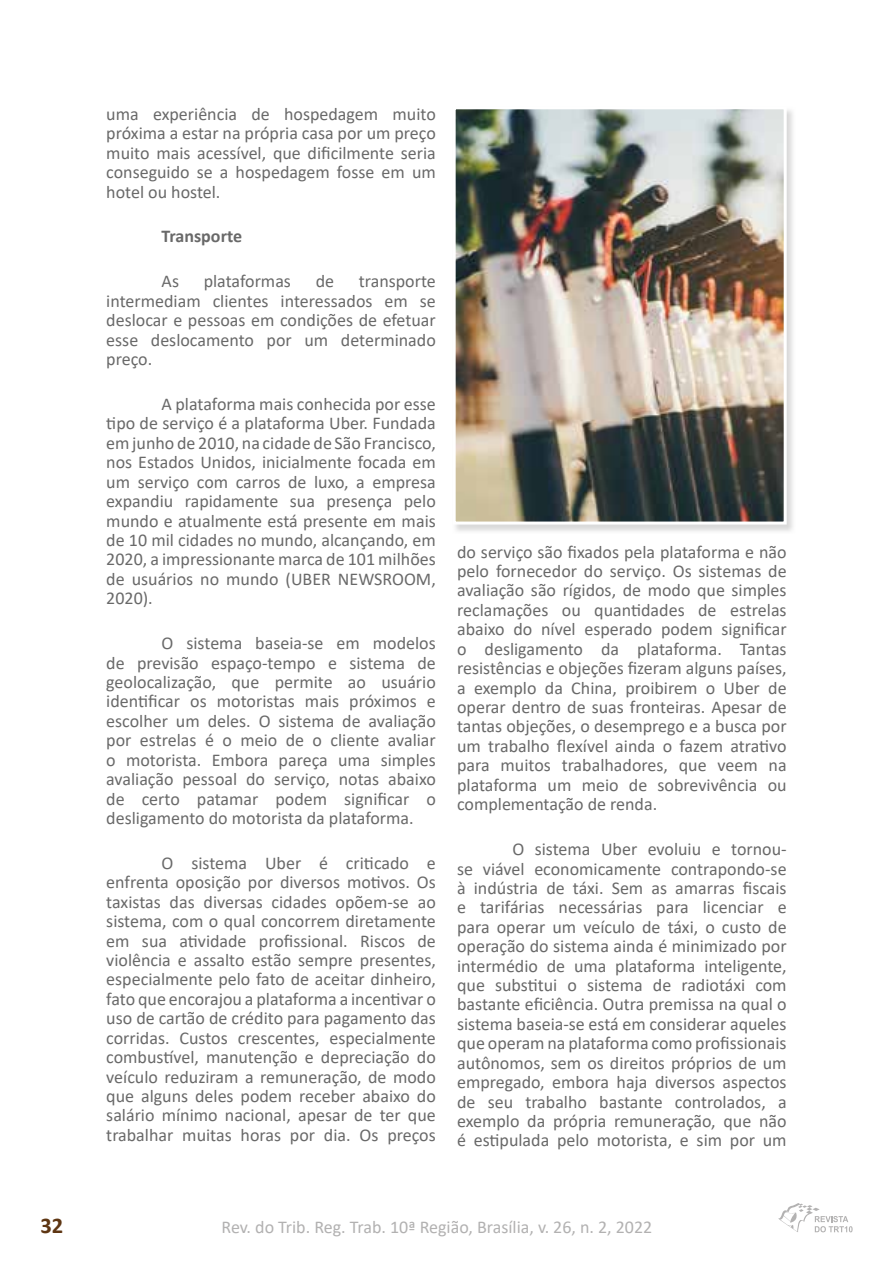
<style>
.page{position:relative;width:893px;height:1263px;background:#fff}
.page>*{position:absolute;margin:0;border:0;box-sizing:border-box;transform-origin:0 0}
.t1{font:700 22.5px "Calibri";color:#5e3613}
.t2{font:18px/19.4px "Calibri";color:#696969;text-align:justify}
.t3{font:18px "Calibri";color:#b2b1b1}
.t4{font:700 18px "Calibri";color:#696969}
</style>
<div class="page">
<svg style="left:778px;top:1203px;width:75px;height:30px"></svg>
<img style="left:457px;top:110px;width:326px;height:410px">
<div style="left:453px;top:106px;width:334px;height:418px;border:3px solid #fff"></div>
<p class="t2" style="left:106px;top:104px;width:331px">uma experiência de hospedagem muito próxima a estar na própria casa por um preço muito mais acessível, que dificilmente seria conseguido se a hospedagem fosse em um hotel ou hostel.</p>
<p class="t4" style="left:162px;top:224px;width:82px">Transporte</p>
<p class="t2" style="left:162px;top:271px;width:19px">As</p>
<p class="t2" style="left:204px;top:271px;width:89px">plataformas</p>
<p class="t2" style="left:316px;top:271px;width:20px">de</p>
<p class="t2" style="left:106px;top:271px;width:331px;text-indent:252px">transporte intermediam clientes interessados em se deslocar e pessoas em condições de efetuar esse deslocamento por um determinado preço.</p>
<p class="t2" style="left:106px;top:394px;width:331px;text-indent:55px">A plataforma mais conhecida por esse tipo de serviço é a plataforma Uber. Fundada em junho de 2010, na cidade de São Francisco, nos Estados Unidos, inicialmente focada em um serviço com carros de luxo, a empresa expandiu rapidamente sua presença pelo mundo e atualmente está presente em mais de 10 mil cidades no mundo, alcançando, em 2020, a impressionante marca de 101 milhões de usuários no mundo (UBER NEWSROOM, 2020).</p>
<p class="t2" style="left:106px;top:633px;width:331px;text-indent:55px">O sistema baseia-se em modelos de previsão espaço-tempo e sistema de geolocalização, que permite ao usuário identificar os motoristas mais próximos e escolher um deles. O sistema de avaliação por estrelas é o meio de o cliente avaliar o motorista. Embora pareça uma simples avaliação pessoal do serviço, notas abaixo de certo patamar podem significar o desligamento do motorista da plataforma.</p>
<p class="t2" style="left:106px;top:853px;width:331px;text-indent:55px">O sistema Uber é criticado e enfrenta oposição por diversos motivos. Os taxistas das diversas cidades opõem-se ao sistema, com o qual concorrem diretamente em sua atividade profissional. Riscos de violência e assalto estão sempre presentes, especialmente pelo fato de aceitar dinheiro, fato que encorajou a plataforma a incentivar o uso de cartão de crédito para pagamento das corridas. Custos crescentes, especialmente combustível, manutenção e depreciação do veículo reduziram a remuneração, de modo que alguns deles podem receber abaixo do salário mínimo nacional, apesar de ter que trabalhar muitas horas por dia. Os preços</p>
<p class="t2" style="left:457px;top:541px;width:331px">do serviço são fixados pela plataforma e não pelo fornecedor do serviço. Os sistemas de avaliação são rígidos, de modo que simples reclamações ou quantidades de estrelas abaixo do nível esperado podem significar o desligamento da plataforma. Tantas resistências e objeções fizeram alguns países, a exemplo da China, proibirem o Uber de operar dentro de suas fronteiras. Apesar de tantas objeções, o desemprego e a busca por um trabalho flexível ainda o fazem atrativo para muitos trabalhadores, que veem na plataforma um meio de sobrevivência ou complementação de renda.</p>
<p class="t2" style="left:457px;top:839px;width:331px;text-indent:55px">O sistema Uber evoluiu e tornou&shy;se viável economicamente contrapondo-se à indústria de táxi. Sem as amarras fiscais e tarifárias necessárias para licenciar e para operar um veículo de táxi, o custo de operação do sistema ainda é minimizado por intermédio de uma plataforma inteligente, que substitui o sistema de radiotáxi com bastante eficiência. Outra premissa na qual o sistema baseia-se está em considerar aqueles que operam na plataforma como profissionais autônomos, sem os direitos próprios de um empregado, embora haja diversos aspectos de seu trabalho bastante controlados, a exemplo da própria remuneração, que não é estipulada pelo motorista, e sim por um</p>
<p class="t1" style="left:40px;top:1210px;width:24px">32</p>
<p class="t3" style="left:222px;top:1214px;width:432px">Rev. do Trib. Reg. Trab. 10ª Região, Brasília, v. 26, n. 2, 2022</p>
</div>
